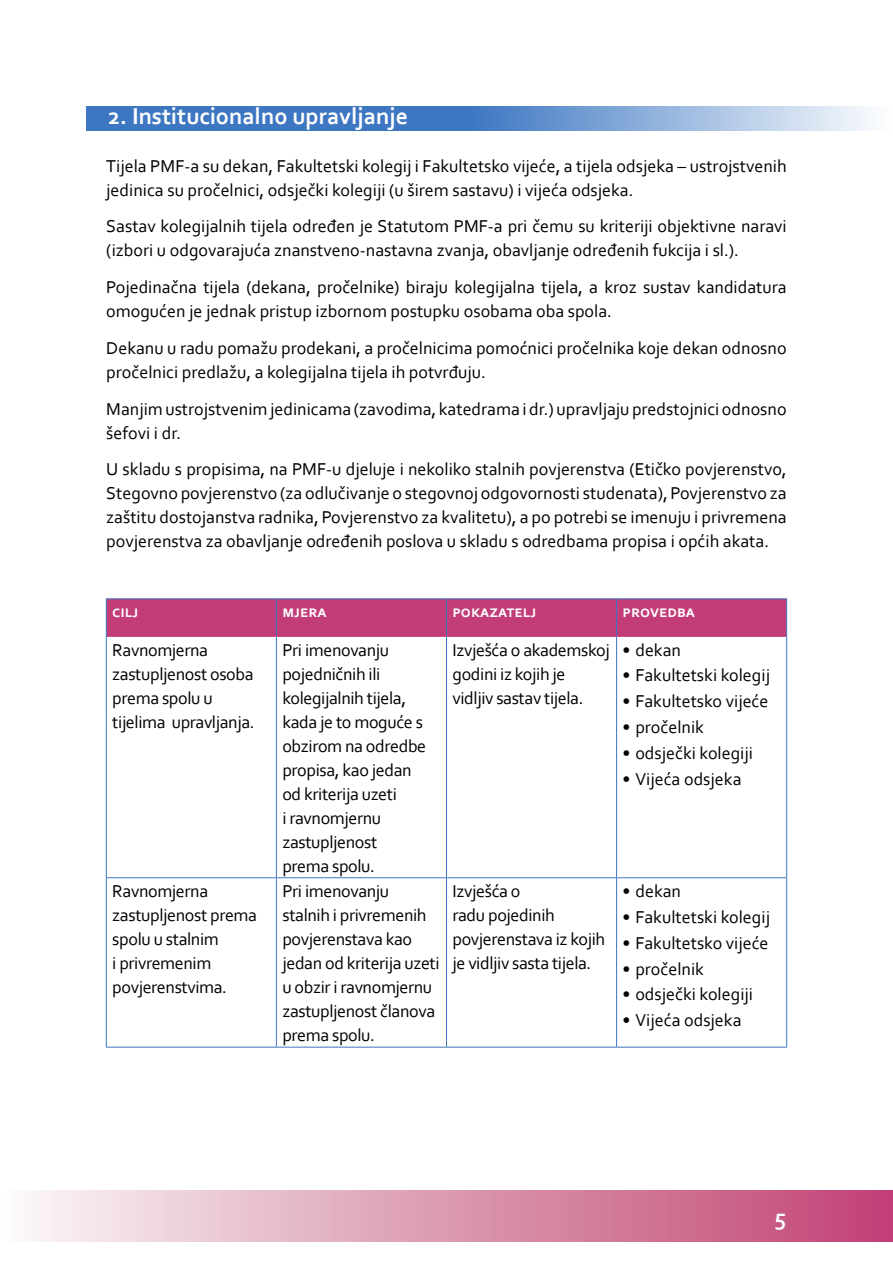
<style>
.page{position:relative;width:893px;height:1263px;background:#fff}
.page>*{position:absolute;margin:0;border:0;box-sizing:border-box;transform-origin:0 0}
.t1{font:700 24px "Corbel";color:#fff}
.t2{font:18px/24px "Corbel";color:#000}
.t3{font:18px/24px "Corbel";letter-spacing:-.02em;color:#000}
.t4{font:700 16.5px "Corbel";color:#fff}
</style>
<div class="page">
<div style="left:107px;top:599px;width:679px;height:37px;background:#c23d77"></div>
<hr style="left:106px;top:598px;width:170px;height:1px;background:#3d77c2">
<hr style="left:106px;top:599px;width:1px;height:37px;background:#3d77c2">
<hr style="left:276px;top:598px;width:170px;height:1px;background:#3d77c2">
<hr style="left:446px;top:598px;width:171px;height:1px;background:#3d77c2">
<hr style="left:617px;top:598px;width:170px;height:1px;background:#3d77c2">
<hr style="left:786px;top:599px;width:1px;height:37px;background:#3d77c2">
<hr style="left:276px;top:599px;width:1px;height:37px;background:#3d77c2">
<hr style="left:446px;top:599px;width:1px;height:37px;background:#3d77c2">
<hr style="left:616px;top:599px;width:1px;height:37px;background:#3d77c2">
<hr style="left:107px;top:636px;width:169px;height:1px;background:#c23d77">
<hr style="left:276px;top:636px;width:170px;height:1px;background:#c23d77">
<hr style="left:446px;top:636px;width:171px;height:1px;background:#c23d77">
<hr style="left:617px;top:636px;width:169px;height:1px;background:#c23d77">
<hr style="left:106px;top:636px;width:1px;height:241px;background:#3d77c2">
<hr style="left:786px;top:636px;width:1px;height:241px;background:#3d77c2">
<hr style="left:106px;top:878px;width:1px;height:169px;background:#3d77c2">
<hr style="left:786px;top:878px;width:1px;height:169px;background:#3d77c2">
<hr style="left:106px;top:1047px;width:170px;height:1px;background:#3d77c2">
<hr style="left:276px;top:1047px;width:170px;height:1px;background:#3d77c2">
<hr style="left:446px;top:1047px;width:171px;height:1px;background:#3d77c2">
<hr style="left:617px;top:1047px;width:170px;height:1px;background:#3d77c2">
<hr style="left:276px;top:637px;width:1px;height:240px;background:#3d77c2">
<hr style="left:446px;top:637px;width:1px;height:240px;background:#3d77c2">
<hr style="left:616px;top:637px;width:1px;height:240px;background:#3d77c2">
<hr style="left:106px;top:877px;width:170px;height:1px;background:#3d77c2">
<hr style="left:276px;top:877px;width:170px;height:1px;background:#3d77c2">
<hr style="left:276px;top:878px;width:1px;height:169px;background:#3d77c2">
<hr style="left:446px;top:877px;width:171px;height:1px;background:#3d77c2">
<hr style="left:446px;top:878px;width:1px;height:169px;background:#3d77c2">
<hr style="left:617px;top:877px;width:170px;height:1px;background:#3d77c2">
<hr style="left:616px;top:878px;width:1px;height:169px;background:#3d77c2">
<svg style="left:87px;top:106px;width:784px;height:24px;background:#6b97d0"></svg>
<div style="left:0;top:1190px;width:893px;height:52px;background:linear-gradient(to right,#faf9f5,#c04071)"></div>
<h1 class="t1" style="left:108px;top:101px;width:301px">2. Institucionalno upravljanje</h1>
<p class="t2" style="left:106px;top:153px;width:682px">Tijela PMF-a su dekan, Fakultetski kolegij i Fakultetsko vijeće, a tijela odsjeka – ustrojstvenih jedinica su pročelnici, odsječki kolegiji (u širem sastavu) i vijeća odsjeka.</p>
<p class="t2" style="left:106px;top:214px;width:682px">Sastav kolegijalnih tijela određen je Statutom PMF-a pri čemu su kriteriji objektivne naravi (izbori u odgovarajuća znanstveno-nastavna zvanja, obavljanje određenih fukcija i sl.).</p>
<p class="t2" style="left:106px;top:275px;width:682px">Pojedinačna tijela (dekana, pročelnike) biraju kolegijalna tijela, a kroz sustav kandidatura omogućen je jednak pristup izbornom postupku osobama oba spola.</p>
<p class="t2" style="left:106px;top:335px;width:682px">Dekanu u radu pomažu prodekani, a pročelnicima pomoćnici pročelnika koje dekan odnosno pročelnici predlažu, a kolegijalna tijela ih potvrđuju.</p>
<p class="t2" style="left:106px;top:396px;width:682px">Manjim ustrojstvenim jedinicama (zavodima, katedrama i dr.) upravljaju predstojnici odnosno šefovi i dr.</p>
<p class="t2" style="left:106px;top:457px;width:682px;text-align:justify">U skladu s propisima, na PMF-u djeluje i nekoliko stalnih povjerenstva (Etičko povjerenstvo, Stegovno povjerenstvo (za odlučivanje o stegovnoj odgovornosti studenata), Povjerenstvo za zaštitu dostojanstva radnika, Povjerenstvo za kvalitetu), a po potrebi se imenuju i privremena povjerenstva za obavljanje određenih poslova u skladu s odredbama propisa i općih akata.</p>
<p class="t4" style="left:112px;top:601px;width:26px">CILJ</p>
<p class="t4" style="left:282px;top:601px;width:36px">MJERA</p>
<p class="t4" style="left:452px;top:601px;width:84px">POKAZATELJ</p>
<p class="t4" style="left:623px;top:601px;width:74px">PROVEDBA</p>
<p class="t3" style="left:112px;top:637px;width:144px">Ravnomjerna zastupljenost osoba prema spolu u tijelima upravljanja.</p>
<p class="t3" style="left:282px;top:637px;width:145px">Pri imenovanju pojedničnih ili kolegijalnih tijela, kada je to moguće s obzirom na odredbe propisa, kao jedan od kriterija uzeti<br>i ravnomjernu zastupljenost prema spolu.</p>
<p class="t3" style="left:452px;top:637px;width:159px">Izvješća o akademskoj godini iz kojih je vidljiv sastav tijela.</p>
<p class="t2" style="left:623px;top:637px;width:60px">• dekan</p>
<p class="t2" style="left:623px;top:663px;width:149px">• Fakultetski kolegij</p>
<p class="t2" style="left:623px;top:689px;width:147px">• Fakultetsko vijeće</p>
<p class="t2" style="left:623px;top:715px;width:83px">• pročelnik</p>
<p class="t2" style="left:623px;top:741px;width:132px">• odsječki kolegiji</p>
<p class="t2" style="left:623px;top:766px;width:120px">• Vijeća odsjeka</p>
<p class="t3" style="left:112px;top:878px;width:146px">Ravnomjerna zastupljenost prema spolu u stalnim<br>i privremenim povjerenstvima.</p>
<p class="t3" style="left:282px;top:878px;width:159px">Pri imenovanju stalnih i privremenih povjerenstava kao jedan od kriterija uzeti u obzir i ravnomjernu zastupljenost članova prema spolu.</p>
<p class="t3" style="left:452px;top:878px;width:154px">Izvješća o<br>radu pojedinih povjerenstava iz kojih je vidljiv sasta tijela.</p>
<p class="t2" style="left:623px;top:878px;width:60px">• dekan</p>
<p class="t2" style="left:623px;top:904px;width:149px">• Fakultetski kolegij</p>
<p class="t2" style="left:623px;top:930px;width:147px">• Fakultetsko vijeće</p>
<p class="t2" style="left:623px;top:956px;width:83px">• pročelnik</p>
<p class="t2" style="left:623px;top:982px;width:132px">• odsječki kolegiji</p>
<p class="t2" style="left:623px;top:1008px;width:120px">• Vijeća odsjeka</p>
<h1 class="t1" style="left:774px;top:1202px;width:14px">5</h1>
</div>
